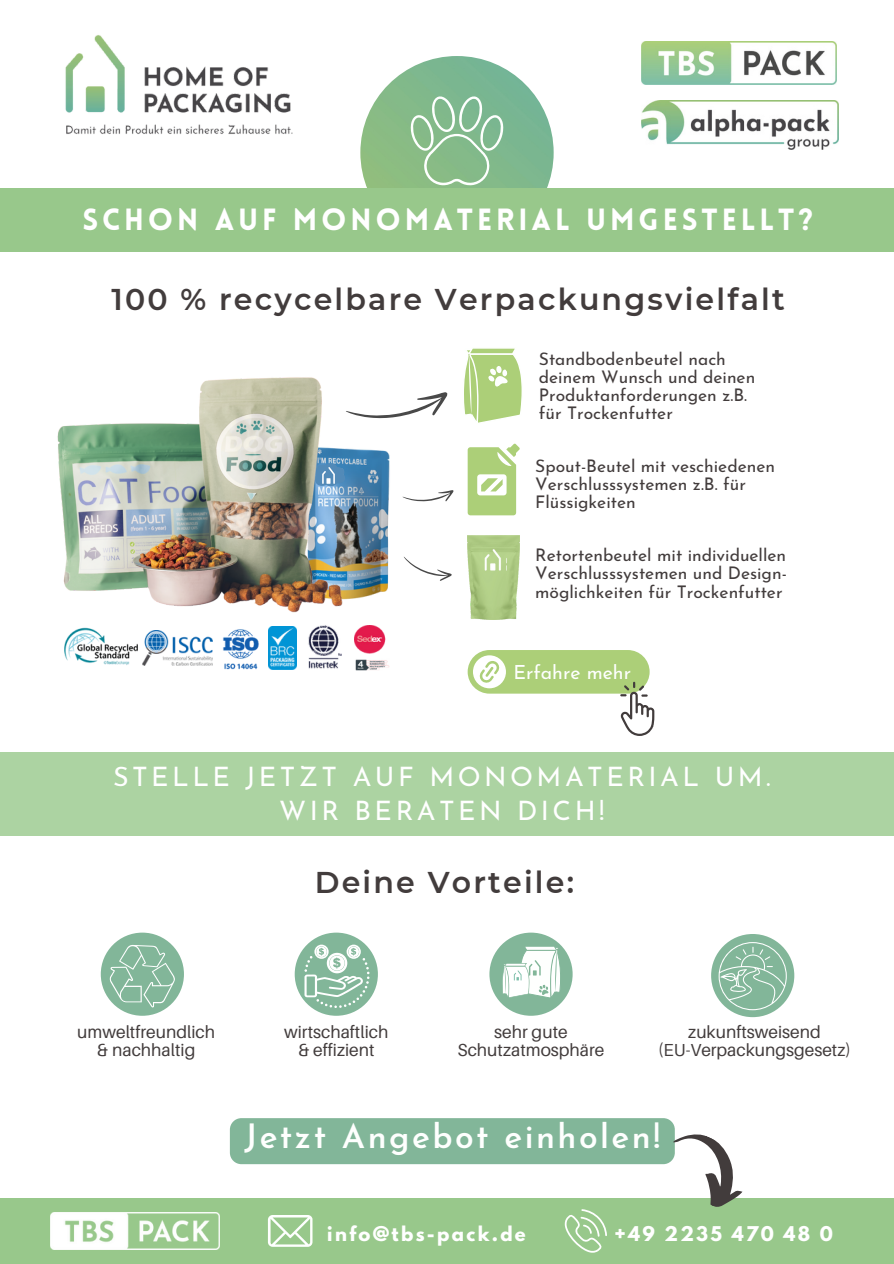
<style>
.page{position:relative;width:894px;height:1264px;background:#fff}
.page>*{position:absolute;margin:0;border:0;box-sizing:border-box;transform-origin:0 0}
.t1{font:600 33.45px "Josefin Sans";letter-spacing:.075em;color:#fefffe}
.t2{font:600 30px "Montserrat";letter-spacing:.075em;color:#423c3c}
.t3{font:900 30px "Lovelo";letter-spacing:.13em;color:#fff}
.t4{font:26.85px/33.8px "Josefin Sans";letter-spacing:.13em;color:#fff;text-align:center}
.t5{font:19.5px "Josefin Sans";color:#fefffe}
.t6{font:700 18px "League Spartan";letter-spacing:.13em;color:#fff}
.t7{font:17.4px/18px "Josefin Sans";color:#423c3c}
.t8{font:17.4px/18.5px "Aileron";color:#423c3c;text-align:center}
</style>
<div class="page">
<img style="left:360px;top:56px;width:193px;height:193px;border-radius:50%">
<div style="left:0;top:188px;width:893px;height:63px;background:#98c88b"></div>
<svg style="left:410px;top:96px;width:93px;height:90px"></svg>
<img style="left:65px;top:35px;width:228px;height:99px">
<img style="left:641px;top:100px;width:197px;height:50px">
<img style="left:641px;top:42px;width:195px;height:43px">
<img style="left:57px;top:377px;width:333px;height:236px">
<div style="left:467px;top:650px;width:182px;height:43px;background:#accf78;border-radius:22px"></div>
<div style="left:473px;top:655px;width:33px;height:33px;background:#fff;border-radius:50%"></div>
<svg style="left:479px;top:661px;width:21px;height:22px"></svg>
<svg style="left:467px;top:443px;width:52px;height:72px"></svg>
<svg style="left:464px;top:348px;width:58px;height:75px"></svg>
<img style="left:467px;top:535px;width:52px;height:84px">
<img style="left:481px;top:547px;width:25px;height:26px">
<svg style="left:345px;top:377px;width:103px;height:80px"></svg>
<svg style="left:404px;top:557px;width:48px;height:24px"></svg>
<svg style="left:402px;top:490px;width:52px;height:12px"></svg>
<svg style="left:620px;top:681px;width:34px;height:54px"></svg>
<img style="left:64px;top:627px;width:74px;height:38px">
<img style="left:142px;top:630px;width:68px;height:35px">
<img style="left:210px;top:612px;width:62px;height:58px">
<img style="left:268px;top:626px;width:28px;height:43px">
<img style="left:308px;top:625px;width:33px;height:44px">
<img style="left:354px;top:625px;width:35px;height:45px">
<div style="left:0;top:1198px;width:893px;height:65px;background:#98c88b"></div>
<svg style="left:268px;top:1215px;width:44px;height:31px"></svg>
<svg style="left:564px;top:1209px;width:43px;height:43px"></svg>
<img style="left:50px;top:1212px;width:169px;height:37px">
<div style="left:0;top:752px;width:893px;height:83px;background:#acd3a2"></div>
<div style="left:101px;top:932px;width:83px;height:83px;background:#82b699;border-radius:50%"></div>
<svg style="left:110px;top:944px;width:65px;height:63px"></svg>
<div style="left:294px;top:932px;width:84px;height:83px;background:#82b699;border-radius:50%"></div>
<svg style="left:304px;top:944px;width:65px;height:63px"></svg>
<div style="left:489px;top:932px;width:83px;height:83px;background:#82b699;border-radius:50%"></div>
<svg style="left:500px;top:945px;width:63px;height:53px"></svg>
<div style="left:711px;top:934px;width:83px;height:83px;background:#82b699;border-radius:50%"></div>
<svg style="left:718px;top:942px;width:68px;height:68px"></svg>
<div style="left:230px;top:1118px;width:444px;height:46px;background:#82b699;border-radius:12px"></div>
<svg style="left:655px;top:1124px;width:88px;height:83px"></svg>
<p class="t3" style="left:82px;top:207px;width:731px">SCHON AUF MONOMATERIAL UMGESTELLT?</p>
<p class="t2" style="left:111px;top:281px;width:674px">100 % recycelbare Verpackungsvielfalt</p>
<p class="t7" style="left:538px;top:351px;width:218px">Standbodenbeutel nach deinem Wunsch und deinen<br>Produktanforderungen z.B. für Trockenfutter</p>
<p class="t7" style="left:535px;top:458px;width:241px">Spout-Beutel mit veschiedenen<br>Verschlusssystemen z.B. für<br>Flüssigkeiten</p>
<p class="t7" style="left:535px;top:548px;width:253px;text-align:justify">Retortenbeutel mit individuellen Verschlusssystemen und Design&shy;möglichkeiten für Trockenfutter</p>
<p class="t5" style="left:513px;top:664px;width:119px">Erfahre mehr</p>
<p class="t4" style="left:113px;top:762px;width:659px">STELLE JETZT AUF MONOMATERIAL UM.<br>WIR BERATEN DICH!</p>
<p class="t2" style="left:314px;top:863px;width:261px">Deine Vorteile:</p>
<p class="t8" style="left:77px;top:1022px;width:139px">umweltfreundlich &amp; nachhaltig</p>
<p class="t8" style="left:284px;top:1022px;width:106px">wirtschaftlich</p>
<p class="t8" style="left:298px;top:1040px;width:78px">&amp; effizient</p>
<p class="t8" style="left:457px;top:1022px;width:148px">sehr gute<br>Schutzatmosphäre</p>
<p class="t8" style="left:688px;top:1022px;width:134px">zukunftsweisend</p>
<p class="t8" style="left:658px;top:1040px;width:194px">(EU-Verpackungsgesetz)</p>
<p class="t1" style="left:244px;top:1123px;width:417px">Jetzt Angebot einholen!</p>
<p class="t6" style="left:327px;top:1224px;width:200px">info@tbs-pack.de</p>
<p class="t6" style="left:614px;top:1224px;width:220px">+49 2235 470 48 0</p>
</div>
